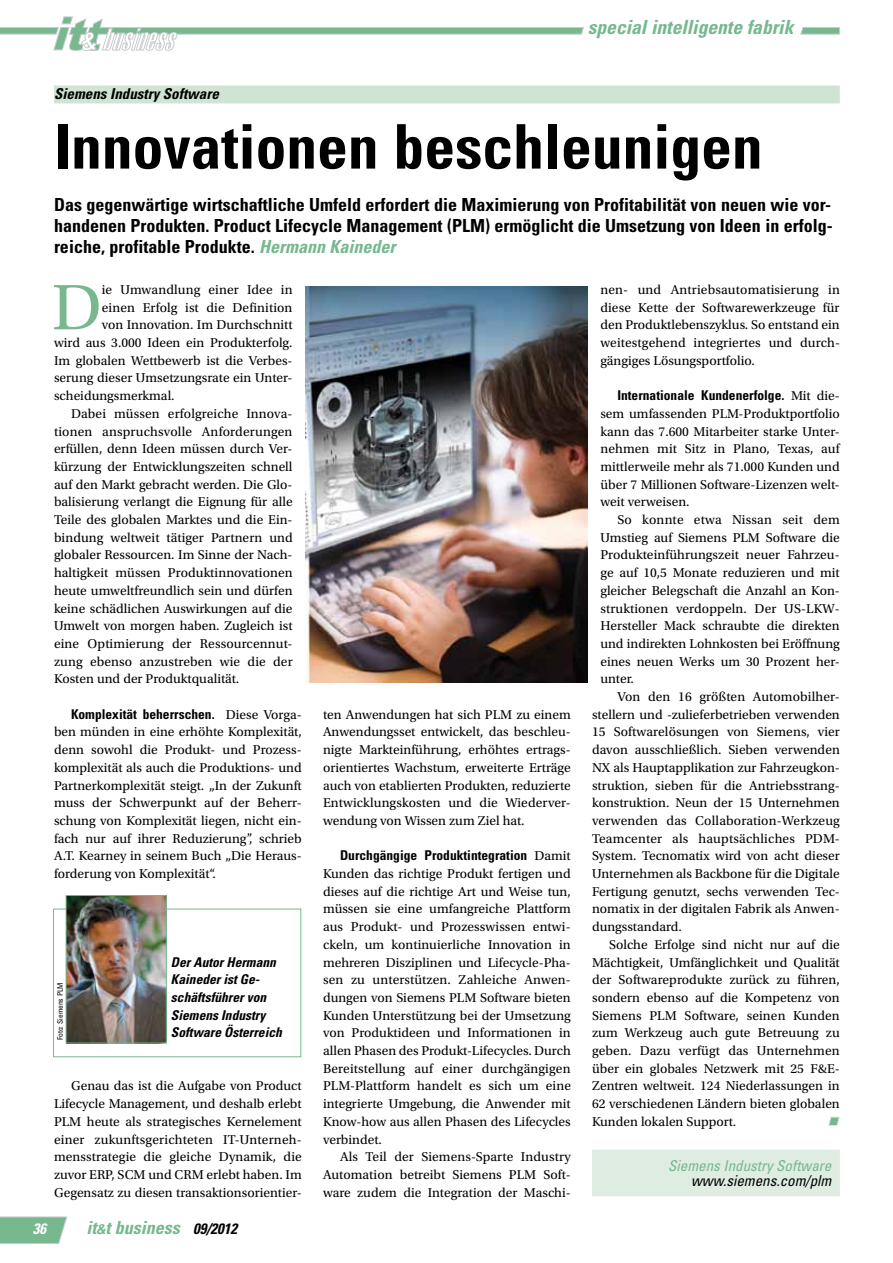
<style>
.page{position:relative;width:893px;height:1263px;background:#fff}
.page>*{position:absolute;margin:0;border:0;box-sizing:border-box;transform-origin:0 0}
.t1{font:67.65px "Utopia Std";color:#77b88f}
.t2{font:700 condensed 61.5px "Univers LT Std";color:#000}
.t3{font:italic 700 condensed 19.5px "Univers LT Std";color:#77b88f}
.t4{font:700 condensed 18px/21px "Univers LT Std";color:#000;text-align:justify}
.t5{font:italic 700 condensed 18px "Univers LT Std";color:#77b88f}
.t6{font:italic 700 condensed 15px "Univers LT Std";color:#000}
.t7{font:italic condensed 15px "Univers LT Std";color:#77b88f}
.t8{font:italic condensed 15px "Univers LT Std";color:#000}
.t9{font:italic 700 condensed 15px "Univers LT Std";color:#fff}
.t10{font:13.5px/17.7px "Utopia Std";color:#000;text-align:justify}
.t11{font:700 condensed 13.5px "Univers LT Std";color:#000}
.t12{font:italic 700 condensed 13.5px/17.7px "Univers LT Std";color:#000}
.t13{font:condensed 7.5px "Univers LT Std";color:#000}
.s1{font-style:italic;color:#77b88f}
.s2{font-family:"Utopia Std";font-weight:400;font-stretch:normal}
.s3{font-size:13.5px}
.s4{font-size:15px;color:#000}
</style>
<div class="page">
<svg style="left:0;top:1216px;width:68px;height:28px;background:#88bf9d"></svg>
<svg style="left:0;top:16px;width:584px;height:35px"></svg>
<svg style="left:800px;top:27px;width:40px;height:8px"></svg>
<div style="left:54px;top:85px;width:786px;height:18px;background:#d0e4d6"></div>
<div style="left:592px;top:1150px;width:248px;height:46px;background:#deece2"></div>
<svg style="left:828px;top:1116px;width:12px;height:10px"></svg>
<img style="left:305px;top:287px;width:283px;height:395px">
<div style="left:53px;top:909px;width:248px;height:148px;border:1px solid #77b88f"></div>
<img style="left:68px;top:897px;width:97px;height:144px">
<div style="left:66px;top:895px;width:101px;height:148px;border:1px solid #77b88f"></div>
<h3 class="t3" style="left:588px;top:16px;width:207px">special intelligente fabrik</h3>
<p class="t6" style="left:54px;top:85px;width:166px">Siemens Industry Software</p>
<h2 class="t2" style="left:54px;top:109px;width:710px">Innovationen beschleunigen</h2>
<p class="t4" style="left:54px;top:194px;width:780px">Das gegenwärtige wirtschaftliche Umfeld erfordert die Maximierung von Profitabilität von neuen wie vor&shy;handenen Produkten. Product Lifecycle Management (PLM) ermöglicht die Umsetzung von Ideen in erfolg&shy;reiche, profitable Produkte. <span class="s1">Hermann Kaineder</span></p>
<h1 class="t1" style="left:52px;top:271px;width:52px">D</h1>
<p class="t10" style="left:102px;top:281px;width:192px">ie Umwandlung einer Idee in</p>
<p class="t10" style="left:600px;top:281px;width:241px">nen- und Antriebsautomatisierung in diese Kette der Softwarewerkzeuge für den Produktlebenszyklus. So entstand ein weitestgehend integriertes und durch&shy;gängiges Lösungsportfolio.</p>
<p class="t11" style="left:617px;top:387px;width:224px">Internationale Kundenerfolge. <span class="s2">Mit die-</span></p>
<p class="t10" style="left:600px;top:405px;width:241px">sem umfassenden PLM-Produktportfolio kann das 7.600 Mitarbeiter starke Unter&shy;nehmen mit Sitz in Plano, Texas, auf mittlerweile mehr als 71.000 Kunden und über 7 Millionen Software-Lizenzen welt&shy;weit verweisen.</p>
<p class="t10" style="left:600px;top:511px;width:241px;text-indent:17px">So konnte etwa Nissan seit dem Umstieg auf Siemens PLM Software die Produkteinführungszeit neuer Fahrzeu&shy;ge auf 10,5 Monate reduzieren und mit gleicher Belegschaft die Anzahl an Kon&shy;struktionen verdoppeln. Der US-LKW-Hersteller Mack schraubte die direkten und indirekten Lohnkosten bei Eröffnung eines neuen Werks um 30 Prozent her&shy;unter.</p>
<p class="t10" style="left:592px;top:688px;width:249px;text-indent:25px">Von den 16 größten Automobilher&shy;stellern und -zulieferbetrieben verwenden 15 Softwarelösungen von Siemens, vier davon ausschließlich. Sieben verwenden NX als Hauptapplikation zur Fahrzeugkon&shy;struktion, sieben für die Antriebsstrang&shy;konstruktion. Neun der 15 Unternehmen verwenden das Collaboration-Werkzeug Teamcenter als hauptsächliches PDM-System. Tecnomatix wird von acht dieser Unternehmen als Backbone für die Digitale Fertigung genutzt, sechs verwenden Tec&shy;nomatix in der digitalen Fabrik als Anwen&shy;dungsstandard.</p>
<p class="t10" style="left:592px;top:936px;width:249px;text-indent:17px">Solche Erfolge sind nicht nur auf die Mächtigkeit, Umfänglichkeit und Qualität der Softwareprodukte zurück zu führen, sondern ebenso auf die Kompetenz von Siemens PLM Software, seinen Kunden zum Werkzeug auch gute Betreuung zu geben. Dazu verfügt das Unternehmen über ein globales Netzwerk mit 25 F&amp;E-Zentren weltweit. 124 Niederlassungen in 62 verschiedenen Ländern bieten globalen Kunden lokalen Support.</p>
<p class="t7" style="left:668px;top:1156px;width:165px">Siemens Industry Software</p>
<p class="t8" style="left:691px;top:1171px;width:142px">www.siemens.com/plm</p>
<p class="t10" style="left:102px;top:299px;width:192px">einen Erfolg ist die Definition</p>
<p class="t10" style="left:102px;top:316px;width:192px">von Innovation. Im Durchschnitt</p>
<p class="t10" style="left:54px;top:334px;width:240px">wird aus 3.000 Ideen ein Produkterfolg.</p>
<p class="t10" style="left:54px;top:352px;width:240px">Im globalen Wettbewerb ist die Verbes-</p>
<p class="t10" style="left:54px;top:369px;width:240px">serung dieser Umsetzungsrate ein Unter-</p>
<p class="t10" style="left:54px;top:387px;width:122px">scheidungsmerkmal.</p>
<p class="t10" style="left:71px;top:405px;width:223px">Dabei müssen erfolgreiche Innova-</p>
<p class="t10" style="left:54px;top:422px;width:240px">tionen anspruchsvolle Anforderungen</p>
<p class="t10" style="left:54px;top:440px;width:240px">erfüllen, denn Ideen müssen durch Ver-</p>
<p class="t10" style="left:54px;top:458px;width:240px">kürzung der Entwicklungszeiten schnell</p>
<p class="t10" style="left:54px;top:476px;width:240px">auf den Markt gebracht werden. Die Glo-</p>
<p class="t10" style="left:54px;top:493px;width:240px">balisierung verlangt die Eignung für alle</p>
<p class="t10" style="left:54px;top:511px;width:240px">Teile des globalen Marktes und die Ein-</p>
<p class="t10" style="left:54px;top:529px;width:240px">bindung weltweit tätiger Partnern und</p>
<p class="t10" style="left:54px;top:546px;width:240px">globaler Ressourcen. Im Sinne der Nach-</p>
<p class="t10" style="left:54px;top:564px;width:240px">haltigkeit müssen Produktinnovationen</p>
<p class="t10" style="left:54px;top:582px;width:240px">heute umweltfreundlich sein und dürfen</p>
<p class="t10" style="left:54px;top:599px;width:240px">keine schädlichen Auswirkungen auf die</p>
<p class="t10" style="left:54px;top:617px;width:240px">Umwelt von morgen haben. Zugleich ist</p>
<p class="t10" style="left:54px;top:635px;width:240px">eine Optimierung der Ressourcennut-</p>
<p class="t10" style="left:54px;top:653px;width:240px">zung ebenso anzustreben wie die der</p>
<p class="t10" style="left:54px;top:670px;width:187px">Kosten und der Produktqualität.</p>
<p class="t11" style="left:71px;top:706px;width:232px">Komplexität beherrschen. <span class="s2">Diese Vorga-</span></p>
<p class="t10" style="left:54px;top:723px;width:249px">ben münden in eine erhöhte Komplexität, denn sowohl die Produkt- und Prozess&shy;komplexität als auch die Produktions- und Partnerkomplexität steigt. „In der Zukunft muss der Schwerpunkt auf der Beherr&shy;schung von Komplexität liegen, nicht ein&shy;fach nur auf ihrer Reduzierung”, schrieb A.T. Kearney in seinem Buch „Die Heraus&shy;forderung von Komplexität“.</p>
<p class="t10" style="left:323px;top:706px;width:249px">ten Anwendungen hat sich PLM zu einem Anwendungsset entwickelt, das beschleu&shy;nigte Markteinführung, erhöhtes ertrags&shy;orientiertes Wachstum, erweiterte Erträge auch von etablierten Produkten, reduzierte Entwicklungskosten und die Wiederver&shy;wendung von Wissen zum Ziel hat.</p>
<p class="t11" style="left:340px;top:847px;width:232px">Durchgängige Produktintegration <span class="s2">Damit</span></p>
<p class="t10" style="left:323px;top:865px;width:249px">Kunden das richtige Produkt fertigen und dieses auf die richtige Art und Weise tun, müssen sie eine umfangreiche Plattform aus Produkt- und Prozesswissen entwi&shy;ckeln, um kontinuierliche Innovation in mehreren Disziplinen und Lifecycle-Pha&shy;sen zu unterstützen. Zahleiche Anwen&shy;dungen von Siemens PLM Software bieten Kunden Unterstützung bei der Umsetzung von Produktideen und Informationen in allen Phasen des Produkt-Lifecycles. Durch Bereitstellung auf einer durchgängigen PLM-Plattform handelt es sich um eine integrierte Umgebung, die Anwender mit Know-how aus allen Phasen des Lifecycles verbindet.</p>
<p class="t10" style="left:323px;top:1148px;width:249px;text-indent:17px">Als Teil der Siemens-Sparte Industry Automation betreibt Siemens PLM Soft&shy;ware zudem die Integration der Maschi-</p>
<p class="t12" style="left:171px;top:953px;width:106px">Der Autor Hermann<br>Kaineder ist Ge&shy;schäftsführer von<br>Siemens Industry</p>
<p class="t13" style="left:55px;top:1040px;width:59px;rotate:-90deg">Foto: Siemens PLM</p>
<p class="t12" style="left:171px;top:1024px;width:112px">Software Österreich</p>
<p class="t10" style="left:54px;top:1077px;width:249px;text-indent:17px">Genau das ist die Aufgabe von Product Lifecycle Management, und deshalb erlebt PLM heute als strategisches Kernelement einer zukunftsgerichteten IT-Unterneh&shy;mensstrategie die gleiche Dynamik, die zuvor ERP, SCM und CRM erlebt haben. Im Gegensatz zu diesen transaktionsorientier-</p>
<p class="t9" style="left:33px;top:1219px;width:15px">36</p>
<h3 class="t5" style="left:87px;top:1217px;width:152px">it<span class="s3">&amp;</span>t business <span class="s4">09/2012</span></h3>
</div>
